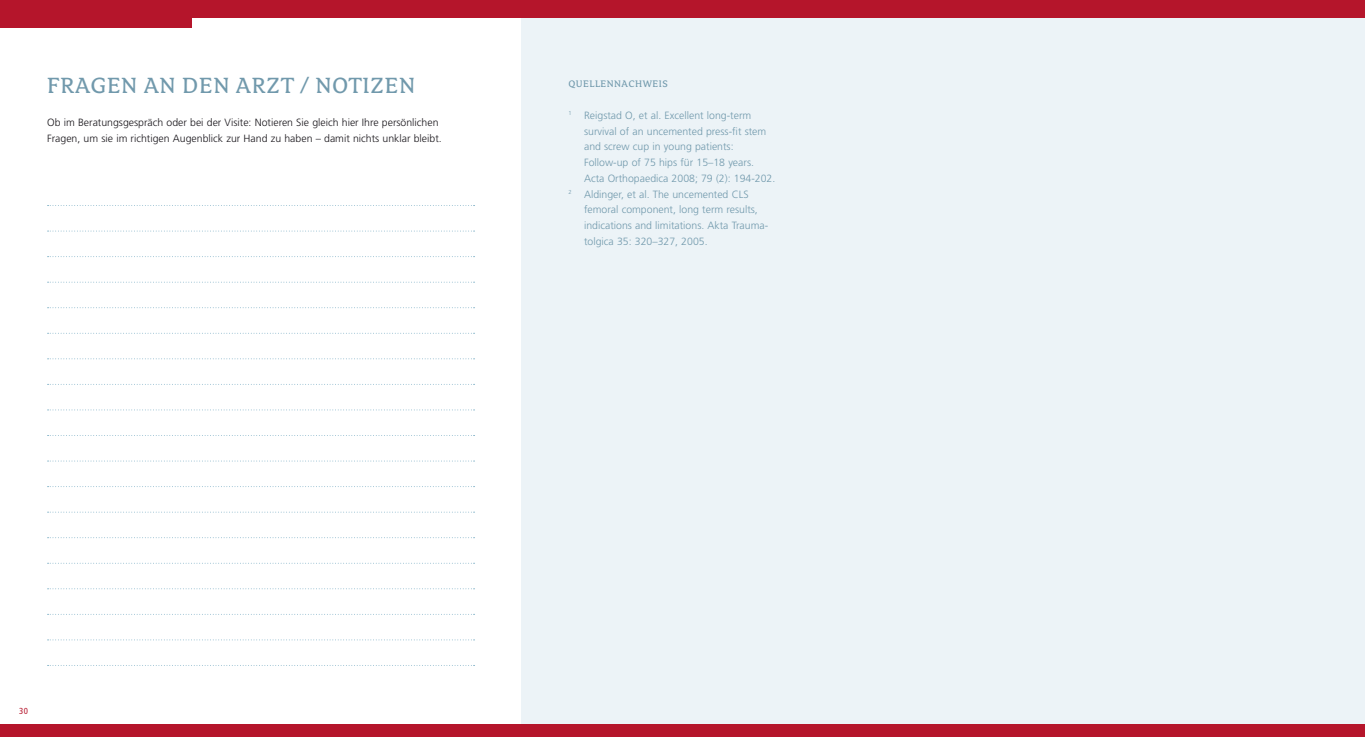
<style>
.page{position:relative;width:1365px;height:737px;background:#fff}
.page>*{position:absolute;margin:0;border:0;box-sizing:border-box;transform-origin:0 0}
.t1{font:24.5px "Avance";letter-spacing:.035em;color:#7199ac}
.t2{font:300 10.5px "Frutiger LT Std";color:#7199ac}
.t3{font:300 10.5px/15.8px "Frutiger LT Std";color:#1a171c}
.t4{font:10.5px "Avance";letter-spacing:.195em;color:#7199ac}
.t5{font:condensed 8.75px "Frutiger LT Std";color:#b5152b}
</style>
<div class="page">
<div style="left:0;top:724px;width:521px;height:13px;background:#b5152b"></div>
<div style="left:0;top:0;width:521px;height:17px;background:#b5152b"></div>
<div style="left:0;top:0;width:191px;height:27px;background:#b5152b"></div>
<div style="left:521px;top:0;width:843px;height:737px;background:#ecf3f7"></div>
<div style="left:521px;top:724px;width:843px;height:13px;background:#b5152b"></div>
<div style="left:521px;top:0;width:843px;height:17px;background:#b5152b"></div>
<svg style="left:48px;top:231px;width:426px;height:1px"></svg>
<svg style="left:48px;top:205px;width:426px;height:1px"></svg>
<svg style="left:48px;top:256px;width:426px;height:1px"></svg>
<svg style="left:48px;top:282px;width:426px;height:1px"></svg>
<svg style="left:48px;top:307px;width:426px;height:1px"></svg>
<svg style="left:48px;top:333px;width:426px;height:1px"></svg>
<svg style="left:48px;top:358px;width:426px;height:1px"></svg>
<svg style="left:48px;top:384px;width:426px;height:1px"></svg>
<svg style="left:48px;top:409px;width:426px;height:1px"></svg>
<svg style="left:48px;top:435px;width:426px;height:1px"></svg>
<svg style="left:48px;top:460px;width:426px;height:1px"></svg>
<svg style="left:48px;top:486px;width:426px;height:1px"></svg>
<svg style="left:48px;top:511px;width:426px;height:1px"></svg>
<svg style="left:48px;top:537px;width:426px;height:1px"></svg>
<svg style="left:48px;top:563px;width:426px;height:1px"></svg>
<svg style="left:48px;top:588px;width:426px;height:1px"></svg>
<svg style="left:48px;top:614px;width:426px;height:1px"></svg>
<svg style="left:48px;top:639px;width:426px;height:1px"></svg>
<svg style="left:48px;top:665px;width:426px;height:1px"></svg>
<h1 class="t1" style="left:47px;top:73px;width:369px">FRAGEN AN DEN ARZT / N OTIZEN</h1>
<p class="t3" style="left:47px;top:115px;width:396px">Ob im Beratungsgespräch oder bei der Visite: Notieren Sie gleich hier Ihre persönlichen<br>Fragen, um sie im richtigen Augenblick zur Hand zu haben – damit nichts unklar bleibt.</p>
<p class="t4" style="left:568px;top:79px;width:101px">QUELLENNACHWEIS</p>
<p class="t2" style="left:568px;top:109px;width:184px"><sup>1</sup> Reigstad O, et al. Excellent long-term</p>
<p class="t2" style="left:584px;top:125px;width:184px">survival of an uncemented press-fit stem</p>
<p class="t2" style="left:584px;top:141px;width:151px">and screw cup in young patients:</p>
<p class="t2" style="left:584px;top:157px;width:171px">Follow-up of 75 hips für 15–18 years.</p>
<p class="t2" style="left:584px;top:172px;width:193px">Acta Orthopaedica 2008; 79 (2): 194-202.</p>
<p class="t2" style="left:568px;top:188px;width:182px"><sup>2</sup> Aldinger, et al. The uncemented CLS</p>
<p class="t2" style="left:584px;top:204px;width:175px">femoral component, long term results,</p>
<p class="t2" style="left:584px;top:220px;width:185px">indications and limitations. Akta Trauma-</p>
<p class="t2" style="left:584px;top:235px;width:125px">tolgica 35: 320–327, 2005.</p>
<p class="t5" style="left:19px;top:705px;width:10px">30</p>
</div>
